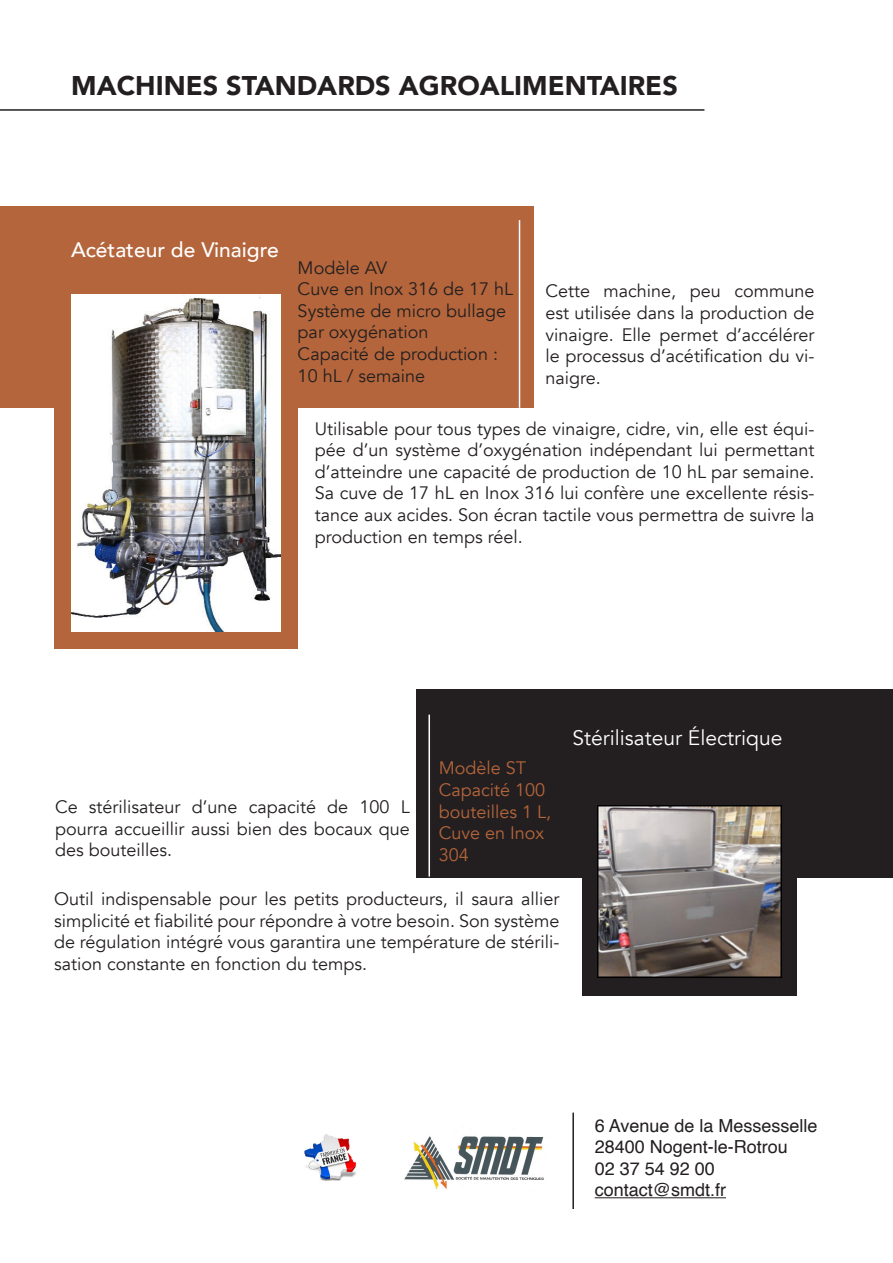
<style>
.page{position:relative;width:893px;height:1263px;background:#fff}
.page>*{position:absolute;margin:0;border:0;box-sizing:border-box;transform-origin:0 0}
.t1{font:900 27px "Avenir";color:#231f20}
.t2{font:21px "Avenir";color:#fff}
.t3{font:500 21px "Avenir";color:#fff}
.t4{font:18px/21.6px "Avenir";color:#231f20;text-align:justify}
.t5{font:18px "Helvetica";color:#231f20}
.t6{font:18px/21.6px "Avenir";color:#b4653b}
</style>
<div class="page">
<div style="left:54px;top:247px;width:244px;height:401px;background:#b4653b"></div>
<div style="left:583px;top:715px;width:214px;height:280px;background:#231f20"></div>
<div style="left:0;top:206px;width:533px;height:202px;background:#b4653b"></div>
<div style="left:417px;top:689px;width:476px;height:188px;background:#231f20"></div>
<hr style="left:0;top:109px;width:704px;height:2px;background:#231f20">
<hr style="left:572px;top:1112px;width:2px;height:97px;background:#231f20">
<img style="left:71px;top:294px;width:210px;height:337px">
<img style="left:597px;top:805px;width:184px;height:173px">
<hr style="left:519px;top:220px;width:1px;height:188px;background:#fff">
<hr style="left:428px;top:715px;width:2px;height:161px;background:#fff">
<hr style="left:595px;top:1197px;width:131px;height:1px;background:#231f20">
<img style="left:404px;top:1136px;width:140px;height:54px">
<img style="left:304px;top:1134px;width:53px;height:47px">
<p class="t1" style="left:71px;top:62px;width:608px">MACHINES STANDARDS AGROALIMENTAIRES</p>
<p class="t3" style="left:71px;top:231px;width:209px">Acétateur de Vinaigre</p>
<p class="t4" style="left:298px;top:257px;width:91px">Modèle AV</p>
<p class="t4" style="left:298px;top:278px;width:217px">Cuve en Inox 316 de 17 hL</p>
<p class="t4" style="left:298px;top:300px;width:210px">Système de micro bullage par oxygénation</p>
<p class="t4" style="left:298px;top:343px;width:202px">Capacité de production :<br>10 hL / semaine</p>
<p class="t4" style="left:545px;top:281px;width:271px">Cette machine, peu commune est utilisée dans la production de vinaigre. Elle permet d’accélérer le processus d’acétification du vi&shy;naigre.</p>
<p class="t4" style="left:315px;top:418px;width:501px">Utilisable pour tous types de vinaigre, cidre, vin, elle est équi&shy;pée d’un système d’oxygénation indépendant lui permettant d’atteindre une capacité de production de 10 hL par semaine.<br>Sa cuve de 17 hL en Inox 316 lui confère une excellente résis&shy;tance aux acides. Son écran tactile vous permettra de suivre la production en temps réel.</p>
<p class="t2" style="left:573px;top:725px;width:211px">Stérilisateur Électrique</p>
<p class="t4" style="left:55px;top:796px;width:356px">Ce stérilisateur d’une capacité de 100 L pourra accueillir aussi bien des bocaux que des bouteilles.</p>
<p class="t6" style="left:439px;top:758px;width:89px">Modèle ST</p>
<p class="t6" style="left:439px;top:779px;width:114px">Capacité 100 bouteilles 1 L,</p>
<p class="t6" style="left:439px;top:822px;width:107px">Cuve en Inox<br>304</p>
<p class="t4" style="left:54px;top:889px;width:507px">Outil indispensable pour les petits producteurs, il saura allier simplicité et fiabilité pour répondre à votre besoin. Son système de régulation intégré vous garantira une température de stérili&shy;sation constante en fonction du temps.</p>
<p class="t5" style="left:595px;top:1111px;width:224px">6 Avenue de la Messesselle</p>
<p class="t5" style="left:595px;top:1133px;width:195px">28400 Nogent-le-Rotrou</p>
<p class="t5" style="left:595px;top:1154px;width:122px">02 37 54 92 00</p>
<p class="t5" style="left:595px;top:1176px;width:133px">contact@smdt.fr</p>
</div>
